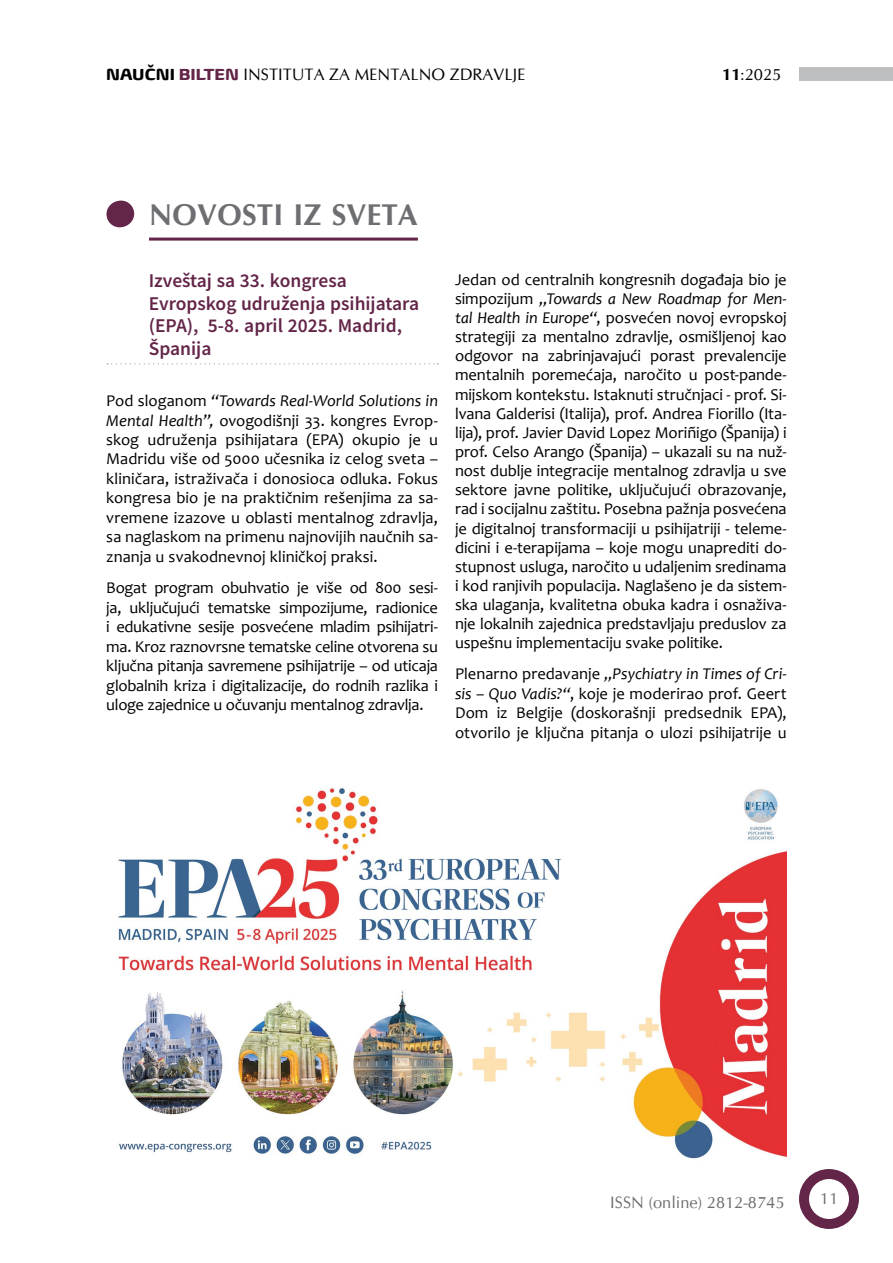
<style>
.page{position:relative;width:893px;height:1263px;background:#fff}
.page>*{position:absolute;margin:0;border:0;box-sizing:border-box;transform-origin:0 0}
.t1{font:700 30px "CG Omega";color:#6d6e71}
.t2{font:600 19.5px/22.4px "Source Sans Pro";color:#632548}
.t3{font:16.5px/19.2px "Candara";letter-spacing:-.005em;color:#000;text-align:justify}
.t4{font:16.5px "CG Omega";color:#000}
.t5{font:16.5px "CG Omega";color:#6d6e71}
.s1{font-family:"Biome W04";font-weight:700}
.s2{font-family:"Biome W04";font-weight:700;color:#632548}
.s3{font-weight:700}
.s4{font-style:italic}
</style>
<div class="page">
<div style="left:799px;top:1169px;width:60px;height:60px;background:#632548;border-radius:50%"></div>
<div style="left:809px;top:1179px;width:40px;height:40px;background:#fff;border-radius:50%"></div>
<div style="left:799px;top:67px;width:94px;height:14px;background:#bcbec0"></div>
<hr style="left:149px;top:238px;width:269px;height:3px;background:#632548">
<svg style="left:106px;top:201px;width:27px;height:26px"></svg>
<svg style="left:107px;top:363px;width:331px;height:2px"></svg>
<div style="left:108px;top:201px;width:26px;height:26px;background:#632548;border-radius:50%"></div>
<img style="left:117px;top:788px;width:670px;height:371px">
<p class="t4" style="left:106px;top:65px;width:421px"><span class="s1">NAUČNI</span> <span class="s2">BILTEN</span> INSTITUTA ZA MENTALNO ZDRAVLJE</p>
<p class="t4" style="left:722px;top:65px;width:61px"><span class="s3">11</span>:2025</p>
<h1 class="t1" style="left:149px;top:196px;width:270px">NOVOSTI IZ SVETA</h1>
<p class="t2" style="left:149px;top:269px;width:272px">Izveštaj sa 33. kongresa<br>Evropskog udruženja psihijatara (EPA), 5-8. april 2025. Madrid,<br>Španija</p>
<p class="t3" style="left:106px;top:391px;width:333px">Pod sloganom <span class="s4">“Towards Real-World Solutions in Mental Health”,</span> ovogodišnji 33. kongres Evrop&shy;skog udruženja psihijatara (EPA) okupio je u Madridu više od 5000 učesnika iz celog sveta – kliničara, istraživača i donosioca odluka. Fokus kongresa bio je na praktičnim rešenjima za sa&shy;vremene izazove u oblasti mentalnog zdravlja, sa naglaskom na primenu najnovijih naučnih sa&shy;znanja u svakodnevnoj kliničkoj praksi.</p>
<p class="t3" style="left:106px;top:578px;width:333px">Bogat program obuhvatio je više od 800 sesi&shy;ja, uključujući tematske simpozijume, radionice i edukativne sesije posvećene mladim psihijatri&shy;ma. Kroz raznovrsne tematske celine otvorena su ključna pitanja savremene psihijatrije – od uticaja globalnih kriza i digitalizacije, do rodnih razlika i uloge zajednice u očuvanju mentalnog zdravlja.</p>
<p class="t3" style="left:455px;top:270px;width:333px">Jedan od centralnih kongresnih događaja bio je simpozijum <span class="s4">„Towards a New Roadmap for Men&shy;tal Health in Europe“</span>, posvećen novoj evropskoj strategiji za mentalno zdravlje, osmišljenoj kao odgovor na zabrinjavajući porast prevalencije mentalnih poremećaja, naročito u post-pande&shy;mijskom kontekstu. Istaknuti stručnjaci - prof. Si&shy;lvana Galderisi (Italija), prof. Andrea Fiorillo (Ita&shy;lija), prof. Javier David Lopez Moriñigo (Španija) i prof. Celso Arango (Španija) – ukazali su na nuž&shy;nost dublje integracije mentalnog zdravlja u sve sektore javne politike, uključujući obrazovanje, rad i socijalnu zaštitu. Posebna pažnja posvećena je digitalnoj transformaciji u psihijatriji - teleme&shy;dicini i e-terapijama – koje mogu unaprediti do&shy;stupnost usluga, naročito u udaljenim sredinama i kod ranjivih populacija. Naglašeno je da sistem&shy;ska ulaganja, kvalitetna obuka kadra i osnaživa&shy;nje lokalnih zajednica predstavljaju preduslov za uspešnu implementaciju svake politike.</p>
<p class="t3" style="left:455px;top:664px;width:333px">Plenarno predavanje <span class="s4">„Psychiatry in Times of Cri&shy;sis – Quo Vadis?“</span>, koje je moderirao prof. Geert Dom iz Belgije (doskorašnji predsednik EPA), otvorilo je ključna pitanja o ulozi psihijatrije u</p>
<p class="t5" style="left:610px;top:1193px;width:176px">ISSN (online) 2812-8745</p>
<p class="t5" style="left:820px;top:1188px;width:20px">11</p>
</div>
